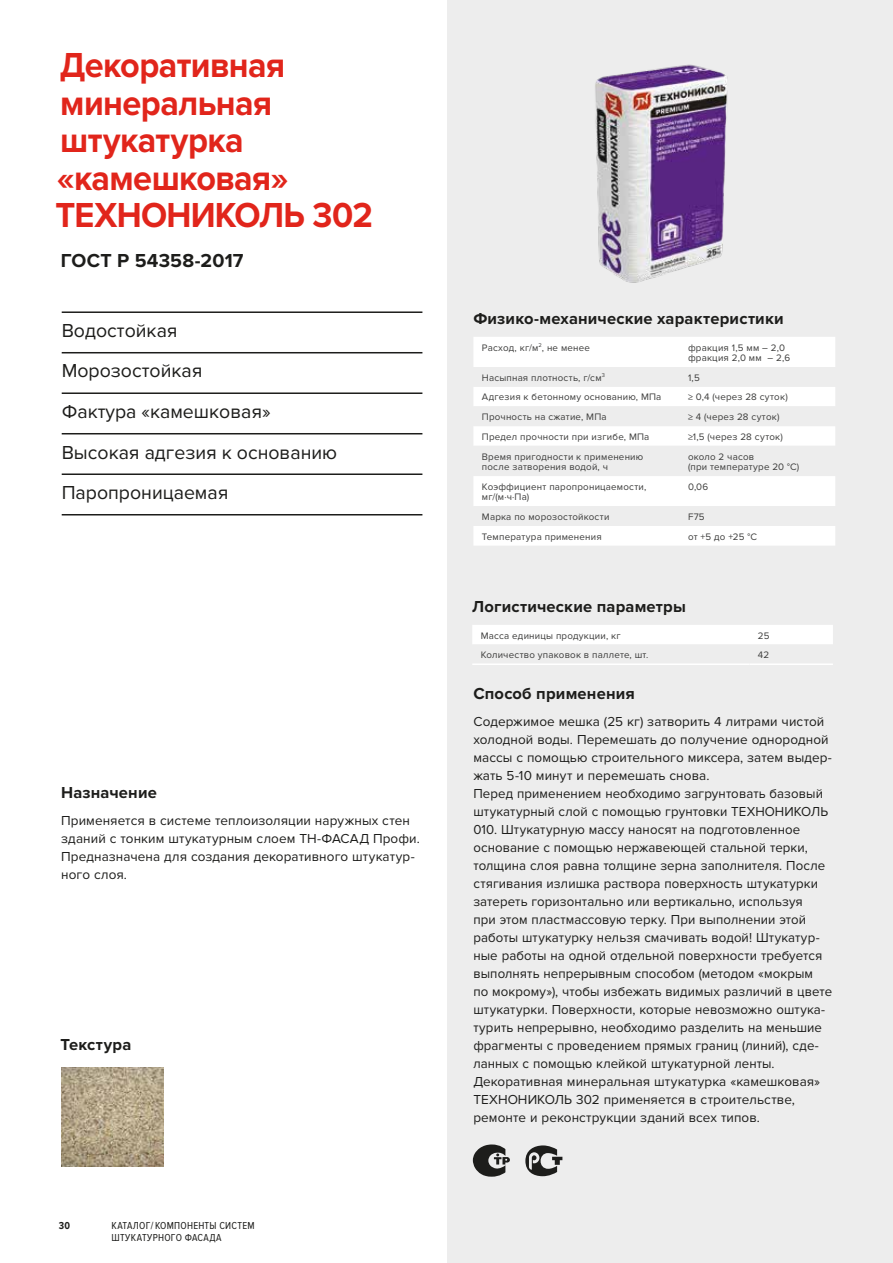
<style>
.page{position:relative;width:893px;height:1263px;background:#fff}
.page>*{position:absolute;margin:0;border:0;box-sizing:border-box;transform-origin:0 0}
.t1{font:700 36px/37.5px "Proxima Nova";letter-spacing:-.015em;color:#e1251b;scale:.95 1}
.t2{font:19.5px/40.5px "Proxima Nova";color:#1d1d1b}
.t3{font:700 19.5px "Proxima Nova";letter-spacing:.01em;color:#1d1d1b}
.t4{font:700 16.5px "Proxima Nova";letter-spacing:.01em;color:#1d1d1b}
.t5{font:13.5px/18px "Proxima Nova";letter-spacing:.005em;color:#1d1d1b}
.t6{font:10.5px/12px "Proxima Nova Cond";letter-spacing:.025em;color:#1d1d1b}
.t7{font:700 10.5px "Proxima Nova Cond";color:#1d1d1b}
.t8{font:9.75px/10.5px "Proxima Nova";letter-spacing:.02em;color:#3c3c3b}
</style>
<div class="page">
<div style="left:448px;top:0;width:445px;height:1263px;background:#ededed"></div>
<img style="left:595px;top:64px;width:133px;height:219px">
<img style="left:61px;top:1068px;width:102px;height:99px">
<hr style="left:62px;top:311px;width:360px;height:2px;background:#1d1d1b">
<hr style="left:62px;top:352px;width:360px;height:1px;background:#1d1d1b">
<hr style="left:62px;top:392px;width:360px;height:2px;background:#1d1d1b">
<hr style="left:62px;top:433px;width:360px;height:1px;background:#1d1d1b">
<hr style="left:62px;top:473px;width:360px;height:2px;background:#1d1d1b">
<hr style="left:62px;top:514px;width:360px;height:1px;background:#1d1d1b">
<div style="left:472px;top:625px;width:361px;height:19px;background:#fff"></div>
<hr style="left:472px;top:663px;width:277px;height:2px;background:#fff">
<hr style="left:749px;top:663px;width:84px;height:2px;background:#fff">
<div style="left:474px;top:337px;width:361px;height:209px;background:#fff"></div>
<svg style="left:474px;top:367px;width:361px;height:159px"></svg>
<svg style="left:473px;top:1144px;width:37px;height:33px"></svg>
<svg style="left:525px;top:1145px;width:37px;height:31px"></svg>
<h1 class="t1" style="left:55px;top:48px;width:336px">Декоративная минеральная штукатурка «камешковая»<br>ТЕХНОНИКОЛЬ 302</h1>
<h2 class="t3" style="left:61px;top:249px;width:184px">ГОСТ Р 54358-2017</h2>
<h2 class="t2" style="left:62px;top:310px;width:277px">Водостойкая<br>Морозостойкая<br>Фактура «камешковая»<br>Высокая адгезия к основанию<br>Паропроницаемая</h2>
<p class="t4" style="left:61px;top:783px;width:97px">Назначение</p>
<p class="t5" style="left:61px;top:812px;width:360px">Применяется в системе теплоизоляции наружных стен зданий с тонким штукатурным слоем ТН-ФАСАД Профи.<br>Предназначена для создания декоративного штукатур&shy;ного слоя.</p>
<p class="t4" style="left:61px;top:1035px;width:72px">Текстура</p>
<p class="t7" style="left:59px;top:1219px;width:13px">30</p>
<p class="t6" style="left:111px;top:1220px;width:145px">КАТАЛОГ / КОМПОНЕНТЫ СИСТЕМ<br>ШТУКАТУРНОГО ФАСАДА</p>
<p class="t4" style="left:473px;top:309px;width:312px">Физико-механические характеристики</p>
<p class="t8" style="left:482px;top:342px;width:110px">Расход, кг/м<sup>2</sup>, не менее</p>
<p class="t8" style="left:688px;top:342px;width:104px">фракция 1,5 мм – 2,0 фракция 2,0 мм – 2,6</p>
<p class="t8" style="left:482px;top:372px;width:125px">Насыпная плотность, г/см<sup>3</sup></p>
<p class="t8" style="left:688px;top:372px;width:13px">1,5</p>
<p class="t8" style="left:482px;top:392px;width:181px">Адгезия к бетонному основанию, МПа</p>
<p class="t8" style="left:688px;top:392px;width:101px">≥ 0,4 (через 28 суток)</p>
<p class="t8" style="left:482px;top:412px;width:126px">Прочность на сжатие, МПа</p>
<p class="t8" style="left:688px;top:412px;width:93px">≥ 4 (через 28 суток)</p>
<p class="t8" style="left:482px;top:431px;width:169px">Предел прочности при изгибе, МПа</p>
<p class="t8" style="left:688px;top:431px;width:96px">≥1,5 (через 28 суток)</p>
<p class="t8" style="left:482px;top:451px;width:163px">Время пригодности к применению после затворения водой, ч</p>
<p class="t8" style="left:688px;top:451px;width:113px">около 2 часов<br>(при температуре 20 °С)</p>
<p class="t8" style="left:482px;top:481px;width:166px">Коэффициент паропроницаемости, мг/(м∙ч∙Па)</p>
<p class="t8" style="left:688px;top:481px;width:22px">0,06</p>
<p class="t8" style="left:482px;top:512px;width:129px">Марка по морозостойкости</p>
<p class="t8" style="left:688px;top:512px;width:18px">F75</p>
<p class="t8" style="left:482px;top:531px;width:121px">Температура применения</p>
<p class="t8" style="left:688px;top:531px;width:70px">от +5 до +25 °С</p>
<p class="t4" style="left:472px;top:597px;width:215px">Логистические параметры</p>
<p class="t8" style="left:481px;top:630px;width:141px">Масса единицы продукции, кг</p>
<p class="t8" style="left:758px;top:630px;width:13px">25</p>
<p class="t8" style="left:481px;top:650px;width:169px">Количество упаковок в паллете, шт.</p>
<p class="t8" style="left:758px;top:650px;width:13px">42</p>
<p class="t4" style="left:473px;top:684px;width:163px">Способ применения</p>
<p class="t5" style="left:473px;top:713px;width:360px">Содержимое мешка (25 кг) затворить 4 литрами чистой холодной воды. Перемешать до получение однородной массы с помощью строительного миксера, затем выдер&shy;жать 5-10 минут и перемешать снова.<br>Перед применением необходимо загрунтовать базовый штукатурный слой с помощью грунтовки ТЕХНОНИКОЛЬ 010. Штукатурную массу наносят на подготовленное основание с помощью нержавеющей стальной терки, толщина слоя равна толщине зерна заполнителя. После стягивания излишка раствора поверхность штукатурки затереть горизонтально или вертикально, используя<br>при этом пластмассовую терку. При выполнении этой работы штукатурку нельзя смачивать водой! Штукатур&shy;ные работы на одной отдельной поверхности требуется выполнять непрерывным способом (методом «мокрым<br>по мокрому»), чтобы избежать видимых различий в цвете штукатурки. Поверхности, которые невозможно оштука&shy;турить непрерывно, необходимо разделить на меньшие фрагменты с проведением прямых границ (линий), сде&shy;ланных с помощью клейкой штукатурной ленты.<br>Декоративная минеральная штукатурка «камешковая» ТЕХНОНИКОЛЬ 302 применяется в строительстве, ремонте и реконструкции зданий всех типов.</p>
</div>
